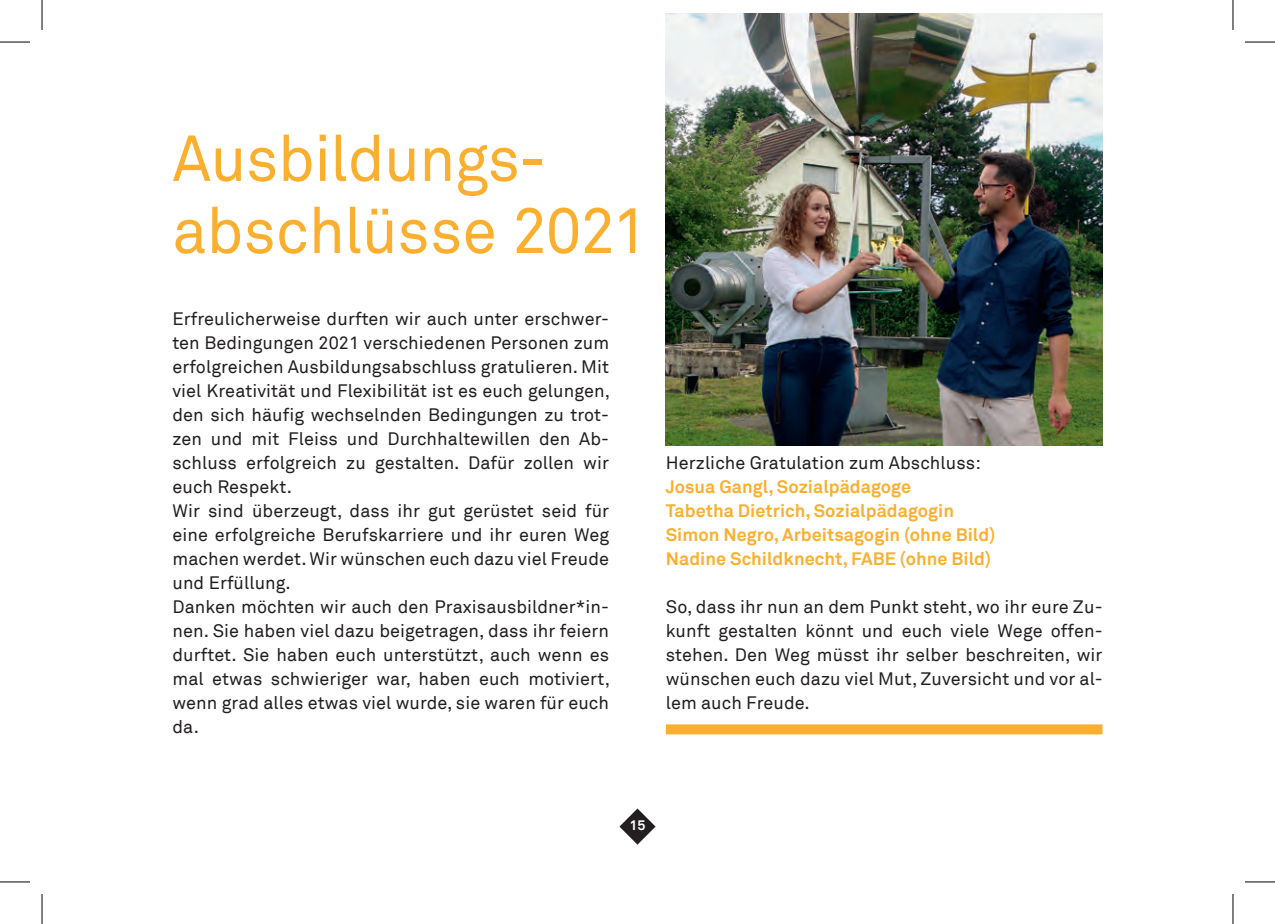
<style>
.page{position:relative;width:1275px;height:924px;background:#fff}
.page>*{position:absolute;margin:0;border:0;box-sizing:border-box;transform-origin:0 0}
.t1{font:64px/72px "Akkurat";letter-spacing:-.01em;color:#fbaf2e}
.t2{font:18px/24px "Akkurat";letter-spacing:.005em;color:#231f20}
.t3{font:700 18px/24px "Akkurat";letter-spacing:.005em;color:#fbaf2e}
.t4{font:700 14px "Akkurat";color:#fff}
</style>
<div class="page">
<div style="left:666px;top:724px;width:436px;height:10px;background:#fbaf2e"></div>
<img style="left:666px;top:14px;width:436px;height:431px">
<svg style="left:619px;top:808px;width:36px;height:36px"></svg>
<hr style="left:0;top:42px;width:30px;height:1px;background:#000">
<hr style="left:1245px;top:42px;width:30px;height:1px;background:#000">
<hr style="left:0;top:881px;width:30px;height:1px;background:#000">
<hr style="left:1245px;top:881px;width:30px;height:1px;background:#000">
<hr style="left:42px;top:0;width:1px;height:30px;background:#000">
<hr style="left:42px;top:893px;width:1px;height:30px;background:#000">
<hr style="left:1232px;top:0;width:1px;height:30px;background:#000">
<hr style="left:1232px;top:893px;width:1px;height:30px;background:#000">
<h1 class="t1" style="left:172px;top:124px;width:476px">Ausbildungs&shy;abschlüsse 2021</h1>
<p class="t2" style="left:172px;top:307px;width:439px">Erfreulicherweise durften wir auch unter erschwer&shy;ten Bedingungen 2021 verschiedenen Personen zum erfolgreichen Ausbildungsabschluss gratulieren. Mit viel Kreativität und Flexibilität ist es euch gelungen, den sich häufig wechselnden Bedingungen zu trot&shy;zen und mit Fleiss und Durchhaltewillen den Ab&shy;schluss erfolgreich zu gestalten. Dafür zollen wir euch Respekt.<br>Wir sind überzeugt, dass ihr gut gerüstet seid für eine erfolgreiche Berufskarriere und ihr euren Weg machen werdet. Wir wünschen euch dazu viel Freude und Erfüllung.<br>Danken möchten wir auch den Praxisausbildner*in&shy;nen. Sie haben viel dazu beigetragen, dass ihr feiern durftet. Sie haben euch unterstützt, auch wenn es mal etwas schwieriger war, haben euch motiviert, wenn grad alles etwas viel wurde, sie waren für euch da.</p>
<p class="t2" style="left:666px;top:451px;width:316px">Herzliche Gratulation zum Abschluss:</p>
<p class="t3" style="left:666px;top:474px;width:331px">Josua Gangl, Sozialpädagoge<br>Tabetha Dietrich, Sozialpädagogin Simon Negro, Arbeitsagogin (ohne Bild)<br>Nadine Schildknecht, FABE (ohne Bild)</p>
<p class="t2" style="left:666px;top:595px;width:438px">So, dass ihr nun an dem Punkt steht, wo ihr eure Zu&shy;kunft gestalten könnt und euch viele Wege offen&shy;stehen. Den Weg müsst ihr selber beschreiten, wir wünschen euch dazu viel Mut, Zuversicht und vor al&shy;lem auch Freude.</p>
<p class="t4" style="left:629px;top:816px;width:17px">15</p>
</div>
